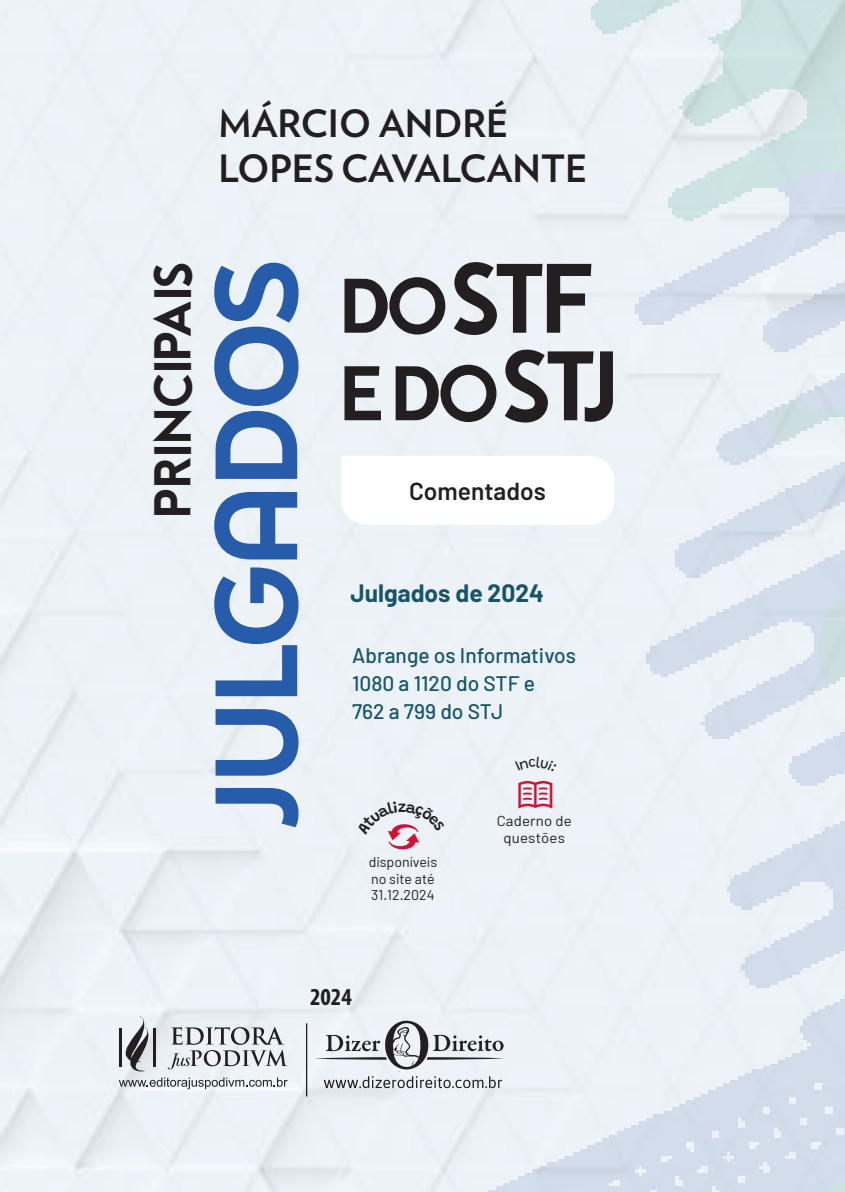
<style>
.page{position:relative;width:845px;height:1192px;background:#fff}
.page>*{position:absolute;margin:0;border:0;box-sizing:border-box;transform-origin:0 0}
.t1{font:800 110.25px "Final Six";letter-spacing:-.025em;color:#275caa;scale:.95 1}
.t2{font:80.33px "Mouser";color:#231f20}
.t3{font:63px "Mouser";color:#231f20}
.t4{font:42px "Mouser";letter-spacing:.04em;color:#231f20}
.t5{font:700 37.62px/45.1px "Verlag";color:#231f20}
.t6{font:700 24.5px "Barlow";color:#155567}
.t7{font:600 24.5px "Barlow";color:#231f20}
.t8{font:700 condensed 24.5px "Myriad Pro";color:#231f20}
.t9{font:500 21px/28px "Barlow";color:#155567}
.t10{font:14.35px/17.3px "Barlow";letter-spacing:.01em;color:#231f20;text-align:center;scale:1.04 1}
.t11{font:14.17px/16.1px "Barlow";color:#231f20}
.s1{font-size:63px}
.s2{font-size:80.33px}
</style>
<div class="page">
<img style="left:45px;top:0;width:799px;height:1192px">
<svg style="left:341px;top:456px;width:273px;height:69px"></svg>
<svg style="left:314px;top:1020px;width:190px;height:49px;background:#c7cbcf"></svg>
<svg style="left:125px;top:1016px;width:24px;height:55px"></svg>
<hr style="left:119px;top:1027px;width:3px;height:39px;background:#231f20">
<hr style="left:153px;top:1027px;width:3px;height:39px;background:#231f20">
<svg style="left:168px;top:1027px;width:119px;height:42px;background:#bcc0c4"></svg>
<svg style="left:119px;top:1077px;width:168px;height:12px"></svg>
<hr style="left:306px;top:1023px;width:1px;height:73px;background:#231f20">
<svg style="left:324px;top:1076px;width:178px;height:12px;background:#b8bcc0"></svg>
<svg style="left:518px;top:780px;width:34px;height:28px"></svg>
<div style="left:357px;top:801px;width:88px;height:49px;background:#edf2f8"></div>
<svg style="left:515px;top:757px;width:41px;height:15px"></svg>
<h3 class="t5" style="left:218px;top:99px;width:370px">MÁRCIO ANDRÉ<br>LOPES CAVALCANTE</h3>
<h3 class="t4" style="left:144px;top:517px;width:256px;rotate:-90deg">PRINCIPAIS</h3>
<h1 class="t1" style="left:175px;top:829px;width:602px;rotate:-90deg">JULGADOS</h1>
<h2 class="t2" style="left:341px;top:243px;width:254px"><span class="s1">DO</span>STF</h2>
<h3 class="t3" style="left:341px;top:350px;width:277px">E DO<span class="s2">STJ</span></h3>
<p class="t7" style="left:409px;top:473px;width:138px">Comentados</p>
<p class="t6" style="left:350px;top:575px;width:195px">Julgados de 2024</p>
<p class="t9" style="left:352px;top:640px;width:225px">Abrange os Informativos<br>1080 a 1120 do STF e<br>762 a 799 do STJ</p>
<p class="t11" style="left:368px;top:854px;width:70px">disponíveis no site até<br>31.12.2024</p>
<p class="t10" style="left:496px;top:811px;width:74px">Caderno de questões</p>
<p class="t8" style="left:310px;top:982px;width:43px">2024</p>
</div>
